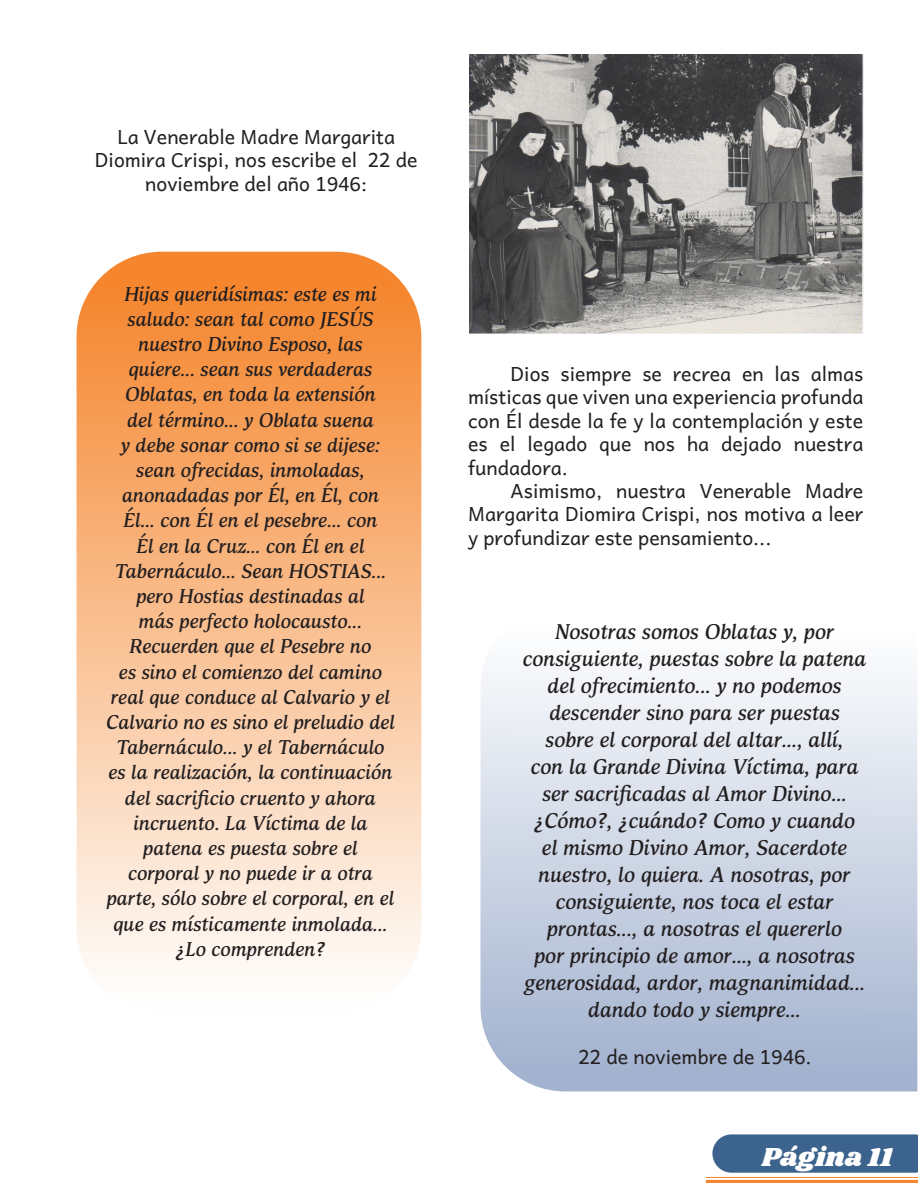
<style>
.page{position:relative;width:918px;height:1188px;background:#fff}
.page>*{position:absolute;margin:0;border:0;box-sizing:border-box;transform-origin:0 0}
.t1{font:27px "Shrikhand";color:#fff}
.t2{font:italic 500 22.5px/27px "Arcuata Trial";color:#231f20;text-align:center}
.t3{font:italic 500 21px/25.2px "Arcuata Trial";color:#231f20;text-align:center}
.t4{font:19.5px/23.4px "Andika Basic";color:#231f20;text-align:justify}
</style>
<div class="page">
<svg style="left:712px;top:1134px;width:206px;height:39px;background:#446991"></svg>
<hr style="left:706px;top:1180px;width:212px;height:3px;background:#f5862e">
<hr style="left:706px;top:1177px;width:212px;height:1px;background:#f5862e">
<svg style="left:480px;top:672px;width:437px;height:419px;background:#cad3e3"></svg>
<div style="left:77px;top:252px;width:344px;height:761px;background:linear-gradient(to bottom,#f48125,#feffff);border-radius:85px"></div>
<img style="left:470px;top:54px;width:394px;height:280px">
<p class="t4" style="left:95px;top:122px;width:324px;text-align:center">La Venerable Madre Margarita<br>Diomira Crispi, nos escribe el 22 de noviembre del año 1946:</p>
<p class="t3" style="left:106px;top:281px;width:290px">Hijas queridísimas: este es mi saludo: sean tal como JESÚS nuestro Divino Esposo, las quiere... sean sus verdaderas<br>Oblatas, en toda la extensión<br>del término... y Oblata suena<br>y debe sonar como si se dijese: sean ofrecidas, inmoladas, anonadadas por Él, en Él, con<br>Él... con Él en el pesebre... con<br>Él en la Cruz... con Él en el<br>Tabernáculo... Sean HOSTIAS... pero Hostias destinadas al<br>más perfecto holocausto...<br>Recuerden que el Pesebre no<br>es sino el comienzo del camino real que conduce al Calvario y el<br>Calvario no es sino el preludio del<br>Tabernáculo... y el Tabernáculo es la realización, la continuación del sacrificio cruento y ahora incruento. La Víctima de la patena es puesta sobre el corporal y no puede ir a otra parte, sólo sobre el corporal, en el que es místicamente inmolada...</p>
<p class="t3" style="left:176px;top:936px;width:151px">¿Lo comprenden?</p>
<p class="t4" style="left:468px;top:359px;width:397px;text-indent:43px">Dios siempre se recrea en las almas místicas que viven una experiencia profunda con Él desde la fe y la contemplación y este es el legado que nos ha dejado nuestra fundadora.</p>
<p class="t4" style="left:468px;top:476px;width:397px;text-indent:43px">Asimismo, nuestra Venerable Madre Margarita Diomira Crispi, nos motiva a leer y profundizar este pensamiento...</p>
<p class="t2" style="left:523px;top:618px;width:345px">Nosotras somos Oblatas y, por consiguiente, puestas sobre la patena del ofrecimiento... y no podemos descender sino para ser puestas sobre el corporal del altar..., allí,<br>con la Grande Divina Víctima, para ser sacrificadas al Amor Divino... ¿Cómo?, ¿cuándo? Como y cuando<br>el mismo Divino Amor, Sacerdote nuestro, lo quiera. A nosotras, por consiguiente, nos toca el estar prontas..., a nosotras el quererlo<br>por principio de amor..., a nosotras generosidad, ardor, magnanimidad... dando todo y siempre...</p>
<p class="t4" style="left:578px;top:1042px;width:235px">22 de noviembre de 1946.</p>
<p class="t1" style="left:762px;top:1138px;width:132px">Página 11</p>
</div>
